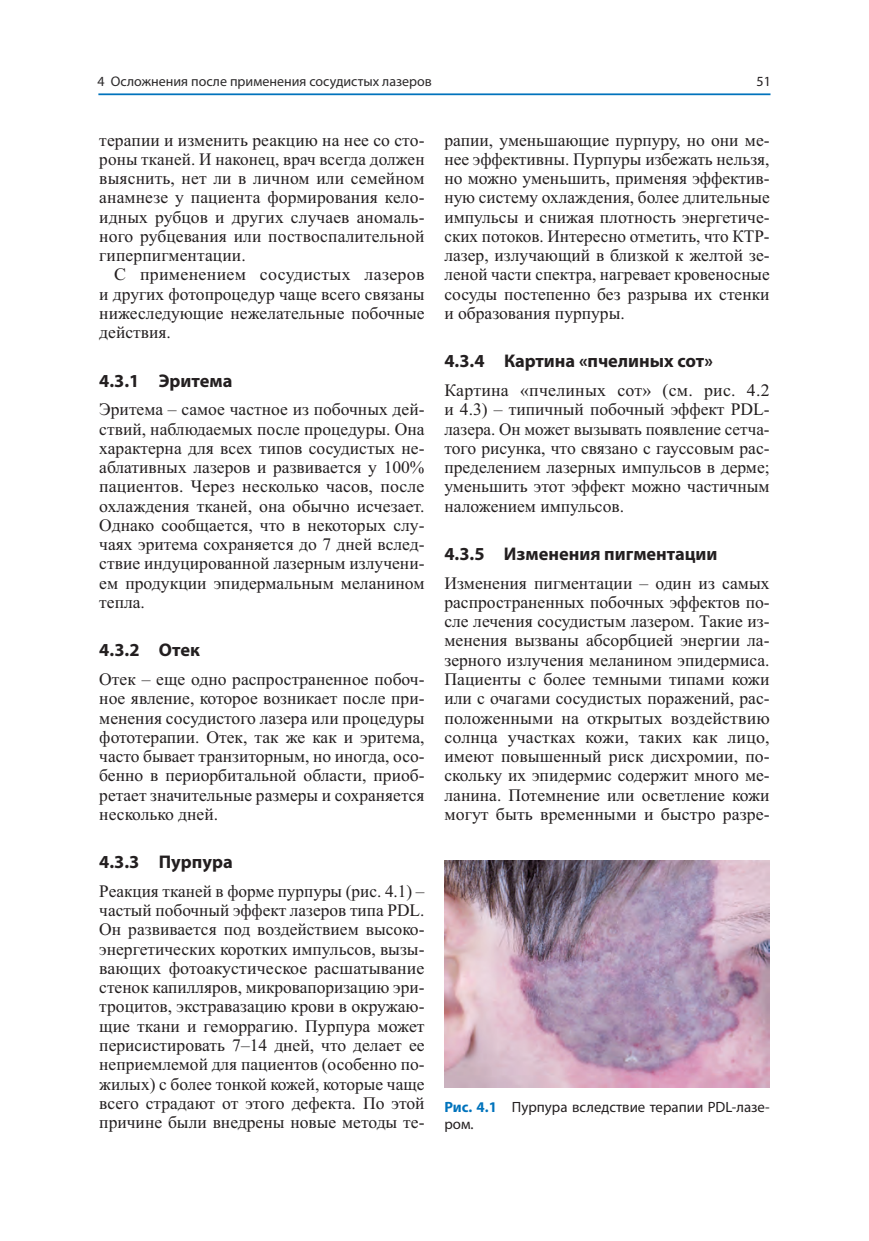
<style>
.page{position:relative;width:869px;height:1241px;background:#fff}
.page>*{position:absolute;margin:0;border:0;box-sizing:border-box;transform-origin:0 0}
.t1{font:700 18.38px "Myriad Pro";color:#231f20}
.t2{font:17.5px/19.2px "Times New Roman";color:#231f20;text-align:justify}
.t3{font:14.88px/17.5px "Myriad Pro";color:#231f20}
.t4{font:14px "Myriad Pro";color:#2b292a}
.t5{font:14px "Myriad Pro";color:#231f20}
.s1{font-weight:700;color:#0073bc}
</style>
<div class="page">
<hr style="left:98px;top:93px;width:672px;height:2px;background:#0073bc">
<img style="left:444px;top:860px;width:325px;height:227px">
<p class="t4" style="left:98px;top:76px;width:335px">4 Осложнения после применения сосудистых лазеров</p>
<p class="t5" style="left:756px;top:76px;width:16px">51</p>
<p class="t2" style="left:99px;top:132px;width:326px">терапии и изменить реакцию на нее со сто&shy;роны тканей. И наконец, врач всегда должен выяснить, нет ли в личном или семейном анамнезе у пациента формирования кело&shy;идных рубцов и других случаев аномаль&shy;ного рубцевания или поствоспалительной гиперпигментации.</p>
<p class="t2" style="left:99px;top:266px;width:326px;text-indent:15px">С применением сосудистых лазеров и других фотопроцедур чаще всего связаны нижеследующие нежелательные побочные действия.</p>
<p class="t1" style="left:99px;top:373px;width:135px">4.3.1 Эритема</p>
<p class="t2" style="left:99px;top:401px;width:326px">Эритема – самое частное из побочных дей&shy;ствий, наблюдаемых после процедуры. Она характерна для всех типов сосудистых не&shy;аблативных лазеров и развивается у 100% пациентов. Через несколько часов, после охлаждения тканей, она обычно исчезает.<br>Однако сообщается, что в некоторых слу&shy;чаях эритема сохраняется до 7 дней вслед&shy;ствие индуцированной лазерным излучени&shy;ем продукции эпидермальным меланином тепла.</p>
<p class="t1" style="left:99px;top:643px;width:102px">4.3.2 Отек</p>
<p class="t2" style="left:99px;top:671px;width:326px">Отек – еще одно распространенное побоч&shy;ное явление, которое возникает после при&shy;менения сосудистого лазера или процедуры фототерапии. Отек, так же как и эритема, часто бывает транзиторным, но иногда, осо&shy;бенно в периорбитальной области, приоб&shy;ретает значительные размеры и сохраняется несколько дней.</p>
<p class="t1" style="left:99px;top:854px;width:135px">4.3.3 Пурпура</p>
<p class="t2" style="left:99px;top:882px;width:326px">Реакция тканей в форме пурпуры (рис. 4.1) – частый побочный эффект лазеров типа PDL.<br>Он развивается под воздействием высоко&shy;энергетических коротких импульсов, вызы&shy;вающих фотоакустическое расшатывание стенок капилляров, микровапоризацию эри&shy;троцитов, экстравазацию крови в окружаю&shy;щие ткани и геморрагию. Пурпура может перисистировать 7–14 дней, что делает ее неприемлемой для пациентов (особенно по&shy;жилых) с более тонкой кожей, которые чаще всего страдают от этого дефекта. По этой причине были внедрены новые методы те-</p>
<p class="t2" style="left:444px;top:132px;width:326px">рапии, уменьшающие пурпуру, но они ме&shy;нее эффективны. Пурпуры избежать нельзя, но можно уменьшить, применяя эффектив&shy;ную систему охлаждения, более длительные импульсы и снижая плотность энергетиче&shy;ских потоков. Интересно отметить, что КТР&shy;лазер, излучающий в близкой к желтой зе&shy;леной части спектра, нагревает кровеносные сосуды постепенно без разрыва их стенки и образования пурпуры.</p>
<p class="t1" style="left:444px;top:354px;width:270px">4.3.4 Картина «пчелиных сот»</p>
<p class="t2" style="left:444px;top:382px;width:326px">Картина «пчелиных сот» (см. рис. 4.2 и 4.3) – типичный побочный эффект PDL&shy;лазера. Он может вызывать появление сетча&shy;того рисунка, что связано с гауссовым рас&shy;пределением лазерных импульсов в дерме; уменьшить этот эффект можно частичным наложением импульсов.</p>
<p class="t1" style="left:444px;top:546px;width:274px">4.3.5 Изменения пигментации</p>
<p class="t2" style="left:444px;top:574px;width:326px">Изменения пигментации – один из самых распространенных побочных эффектов по&shy;сле лечения сосудистым лазером. Такие из&shy;менения вызваны абсорбцией энергии ла&shy;зерного излучения меланином эпидермиса.<br>Пациенты с более темными типами кожи или с очагами сосудистых поражений, рас&shy;положенными на открытых воздействию солнца участках кожи, таких как лицо, имеют повышенный риск дисхромии, по&shy;скольку их эпидермис содержит много ме&shy;ланина. Потемнение или осветление кожи могут быть временными и быстро разре-</p>
<p class="t3" style="left:444px;top:1098px;width:326px"><span class="s1">Рис. 4.1</span> Пурпура вследствие терапии PDL-лазе&shy;ром.</p>
</div>
